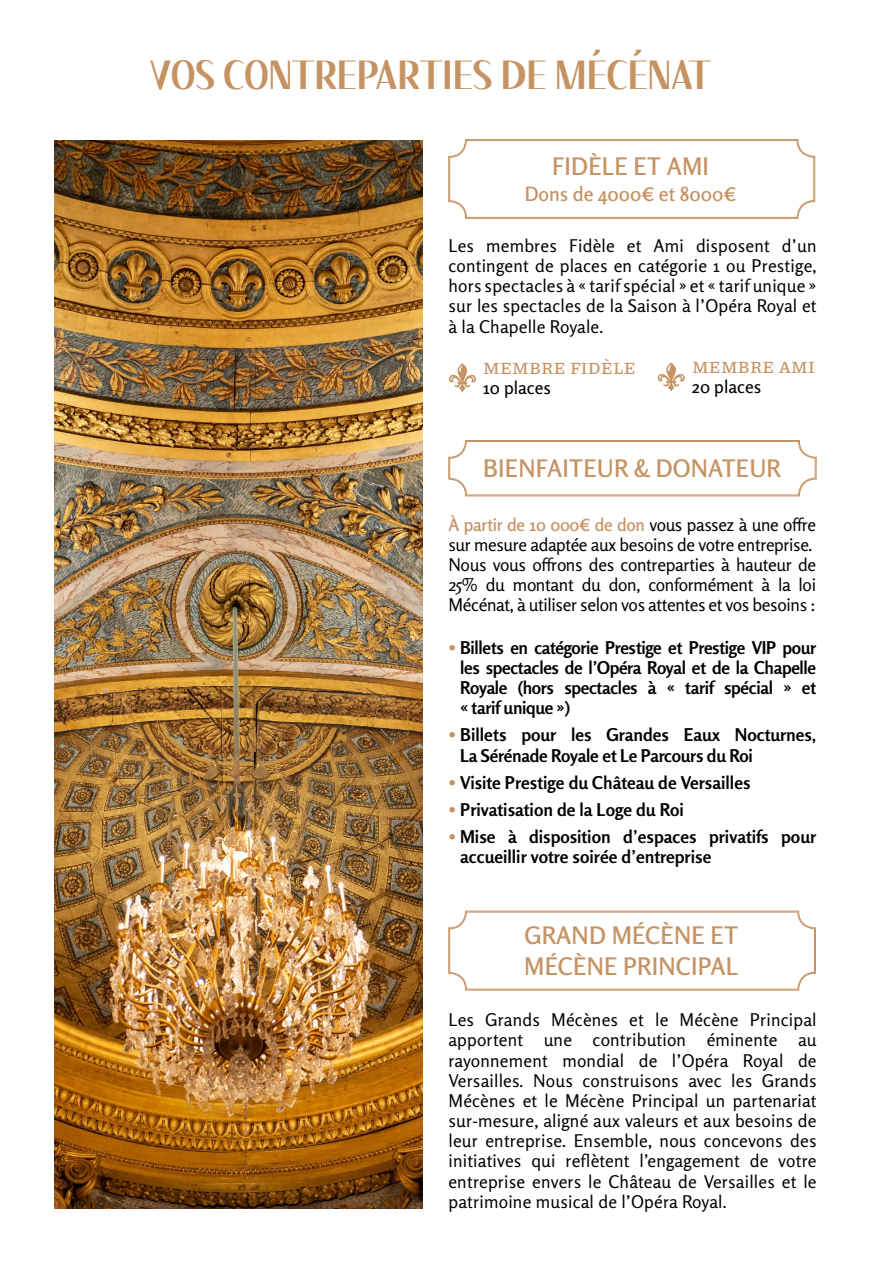
<style>
.page{position:relative;width:893px;height:1263px;background:#fff}
.page>*{position:absolute;margin:0;border:0;box-sizing:border-box;transform-origin:0 0}
.t1{font:700 41.7px "Floane";color:#c59362}
.t2{font:24.15px/30.8px "Rosario";letter-spacing:.01em;color:#c59364}
.t3{font:19.8px "Rosario";color:#c59364}
.t4{font:17.55px/20.1px "Rosario";letter-spacing:-.02em;color:#000;text-align:justify}
.t5{font:700 17.55px/20.1px "Rosario";color:#000}
.t6{font:17.55px "Rosario";color:#000}
.t7{font:100 16.8px "Piazzolla";letter-spacing:.01em;color:#c59364}
.s1{color:#c59364}
</style>
<div class="page">
<img style="left:54px;top:140px;width:368px;height:1068px">
<svg style="left:448px;top:440px;width:369px;height:56px"></svg>
<div style="left:449px;top:441px;width:366px;height:54px;border:1px solid #c59364;border-radius:17px"></div>
<svg style="left:448px;top:910px;width:368px;height:80px"></svg>
<div style="left:449px;top:912px;width:366px;height:77px;border:1px solid #c59364;border-radius:17px"></div>
<svg style="left:448px;top:139px;width:367px;height:80px"></svg>
<div style="left:449px;top:140px;width:365px;height:78px;border:1px solid #c59364;border-radius:17px"></div>
<svg style="left:449px;top:363px;width:27px;height:29px"></svg>
<svg style="left:657px;top:363px;width:28px;height:28px"></svg>
<h1 class="t1" style="left:150px;top:40px;width:562px">VOS CONTREPARTIES DE MÉCÉNAT</h1>
<h2 class="t2" style="left:552px;top:149px;width:159px">FIDÈLE ET AMI</h2>
<p class="t3" style="left:525px;top:178px;width:213px">Dons de 4000€ et 8000€</p>
<p class="t4" style="left:448px;top:234px;width:370px">Les membres Fidèle et Ami disposent d’un contingent de places en catégorie 1 ou Prestige, hors spectacles à « tarif spécial » et « tarif unique » sur les spectacles de la Saison à l’Opéra Royal et à la Chapelle Royale.</p>
<p class="t7" style="left:483px;top:358px;width:154px">MEMBRE FIDÈLE</p>
<p class="t6" style="left:483px;top:374px;width:69px">10 places</p>
<p class="t7" style="left:692px;top:357px;width:124px">MEMBRE AMI</p>
<p class="t6" style="left:692px;top:373px;width:71px">20 places</p>
<h2 class="t2" style="left:483px;top:451px;width:299px">BIENFAITEUR &amp; DONATEUR</h2>
<p class="t4" style="left:448px;top:513px;width:369px;text-align:left"><span class="s1">À partir de 10 000€ de don</span> vous passez à une offre sur mesure adaptée aux besoins de votre entreprise.<br>Nous vous offrons des contreparties à hauteur de 25% du montant du don, conformément à la loi Mécénat, à utiliser selon vos attentes et vos besoins :</p>
<p class="t5" style="left:460px;top:636px;width:357px;text-align:justify;text-indent:-12px"><span class="s1">•</span> Billets en catégorie Prestige et Prestige VIP pour les spectacles de l’Opéra Royal et de la Chapelle Royale (hors spectacles à « tarif spécial » et « tarif unique »)</p>
<p class="t5" style="left:460px;top:724px;width:357px;text-indent:-12px"><span class="s1">•</span> Billets pour les Grandes Eaux Nocturnes,<br>La Sérénade Royale et Le Parcours du Roi</p>
<p class="t5" style="left:448px;top:771px;width:304px"><span class="s1">•</span> Visite Prestige du Château de Versailles</p>
<p class="t5" style="left:448px;top:798px;width:237px"><span class="s1">•</span> Privatisation de la Loge du Roi</p>
<p class="t5" style="left:460px;top:825px;width:357px;text-indent:-12px"><span class="s1">•</span> Mise à disposition d’espaces privatifs pour accueillir votre soirée d’entreprise</p>
<h2 class="t2" style="left:524px;top:918px;width:215px">GRAND MÉCÈNE ET<br>MÉCÈNE PRINCIPAL</h2>
<p class="t4" style="left:448px;top:1008px;width:370px">Les Grands Mécènes et le Mécène Principal apportent une contribution éminente au rayonnement mondial de l’Opéra Royal de Versailles. Nous construisons avec les Grands Mécènes et le Mécène Principal un partenariat sur-mesure, aligné aux valeurs et aux besoins de leur entreprise. Ensemble, nous concevons des initiatives qui reflètent l’engagement de votre entreprise envers le Château de Versailles et le patrimoine musical de l’Opéra Royal.</p>
</div>
